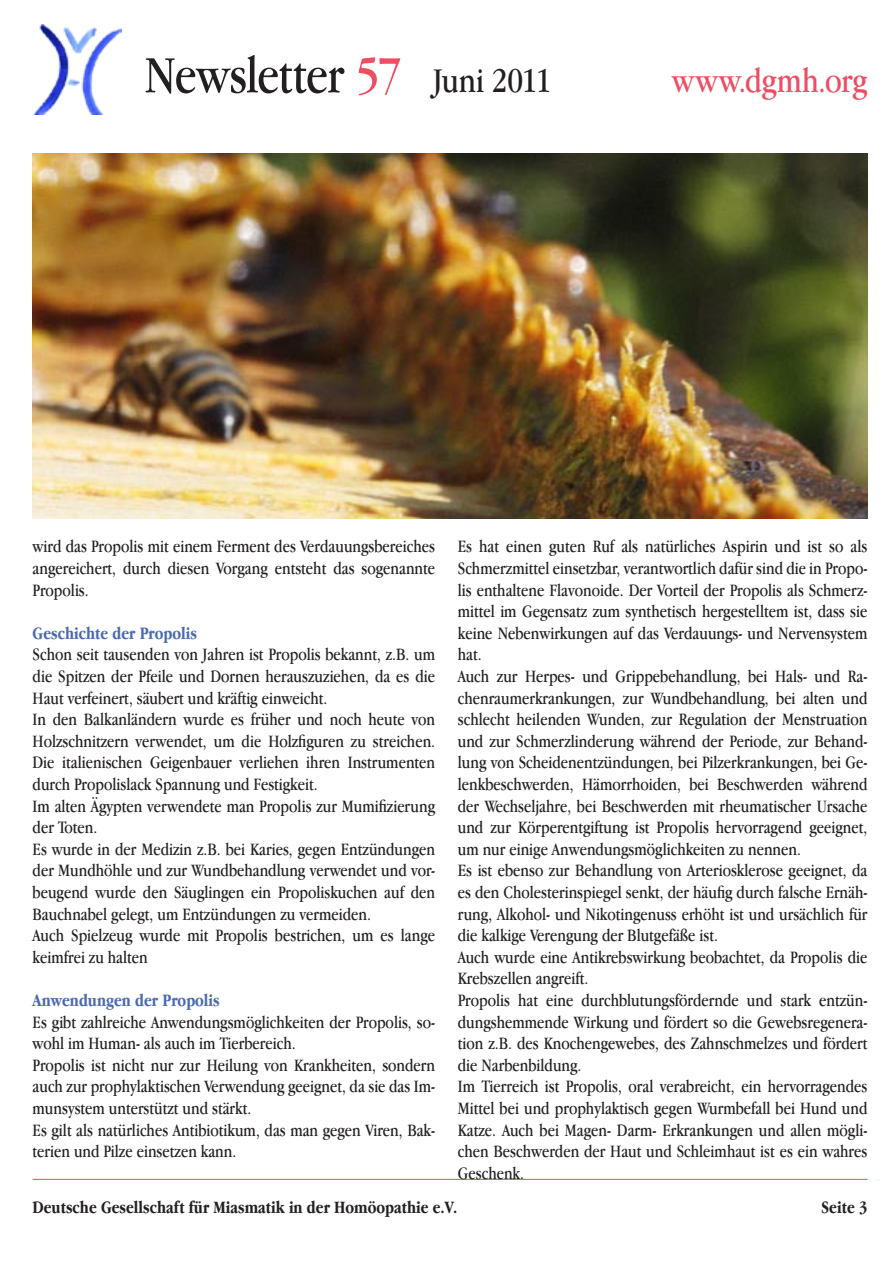
<style>
.page{position:relative;width:893px;height:1263px;background:#fff}
.page>*{position:absolute;margin:0;border:0;box-sizing:border-box;transform-origin:0 0}
.t1{font:54px "Apple Garamond";letter-spacing:-.015em;color:#231f20}
.t2{font:36px "Apple Garamond";letter-spacing:.01em;color:#ee4d62}
.t3{font:18px/21.6px "Apple Garamond";color:#231f20}
.t4{font:700 18px "Apple Garamond";color:#231f20}
.t5{font:700 18px "Apple Garamond";color:#4969b1}
.s1{color:#ee4d62}
.s2{font-size:36px}
</style>
<div class="page">
<img style="left:33px;top:25px;width:89px;height:90px">
<hr style="left:33px;top:1179px;width:834px;height:1px;background:#ee4d62">
<img style="left:33px;top:153px;width:834px;height:365px">
<h1 class="t1" style="left:145px;top:43px;width:408px">Newsletter <span class="s1">57</span> <span class="s2">Juni 2011</span></h1>
<h2 class="t2" style="left:672px;top:59px;width:197px">www.dgmh.org</h2>
<p class="t3" style="left:33px;top:535px;width:404px;text-align:justify">wird das Propolis mit einem Ferment des Verdauungsbereiches angereichert, durch diesen Vorgang entsteht das sogenannte Propolis.</p>
<p class="t5" style="left:33px;top:623px;width:166px">Geschichte der Propolis</p>
<p class="t3" style="left:33px;top:643px;width:404px">Schon seit tausenden von Jahren ist Propolis bekannt, z.B. um die Spitzen der Pfeile und Dornen herauszuziehen, da es die Haut verfeinert, säubert und kräftig einweicht.<br>In den Balkanländern wurde es früher und noch heute von Holzschnitzern verwendet, um die Holzfiguren zu streichen.<br>Die italienischen Geigenbauer verliehen ihren Instrumenten durch Propolislack Spannung und Festigkeit.<br>Im alten Ägypten verwendete man Propolis zur Mumifizierung der Toten.<br>Es wurde in der Medizin z.B. bei Karies, gegen Entzündungen der Mundhöhle und zur Wundbehandlung verwendet und vor&shy;beugend wurde den Säuglingen ein Propoliskuchen auf den Bauchnabel gelegt, um Entzündungen zu vermeiden.<br>Auch Spielzeug wurde mit Propolis bestrichen, um es lange keimfrei zu halten</p>
<p class="t5" style="left:33px;top:990px;width:189px">Anwendungen der Propolis</p>
<p class="t3" style="left:33px;top:1011px;width:404px">Es gibt zahlreiche Anwendungsmöglichkeiten der Propolis, so&shy;wohl im Human- als auch im Tierbereich.<br>Propolis ist nicht nur zur Heilung von Krankheiten, sondern auch zur prophylaktischen Verwendung geeignet, da sie das Im&shy;munsystem unterstützt und stärkt.<br>Es gilt als natürliches Antibiotikum, das man gegen Viren, Bak&shy;terien und Pilze einsetzen kann.</p>
<p class="t3" style="left:458px;top:535px;width:411px">Es hat einen guten Ruf als natürliches Aspirin und ist so als Schmerzmittel einsetzbar, verantwortlich dafür sind die in Propo&shy;lis enthaltene Flavonoide. Der Vorteil der Propolis als Schmerz&shy;mittel im Gegensatz zum synthetisch hergestelltem ist, dass sie keine Nebenwirkungen auf das Verdauungs- und Nervensystem hat.<br>Auch zur Herpes- und Grippebehandlung, bei Hals- und Ra&shy;chenraumerkrankungen, zur Wundbehandlung, bei alten und schlecht heilenden Wunden, zur Regulation der Menstruation und zur Schmerzlinderung während der Periode, zur Behand&shy;lung von Scheidenentzündungen, bei Pilzerkrankungen, bei Ge&shy;lenkbeschwerden, Hämorrhoiden, bei Beschwerden während der Wechseljahre, bei Beschwerden mit rheumatischer Ursache und zur Körperentgiftung ist Propolis hervorragend geeignet, um nur einige Anwendungsmöglichkeiten zu nennen.<br>Es ist ebenso zur Behandlung von Arteriosklerose geeignet, da es den Cholesterinspiegel senkt, der häufig durch falsche Ernäh&shy;rung, Alkohol- und Nikotingenuss erhöht ist und ursächlich für die kalkige Verengung der Blutgefäße ist.<br>Auch wurde eine Antikrebswirkung beobachtet, da Propolis die Krebszellen angreift.<br>Propolis hat eine durchblutungsfördernde und stark entzün&shy;dungshemmende Wirkung und fördert so die Gewebsregenera&shy;tion z.B. des Knochengewebes, des Zahnschmelzes und fördert die Narbenbildung.<br>Im Tierreich ist Propolis, oral verabreicht, ein hervorragendes Mittel bei und prophylaktisch gegen Wurmbefall bei Hund und Katze. Auch bei Magen- Darm- Erkrankungen und allen mögli&shy;chen Beschwerden der Haut und Schleimhaut ist es ein wahres Geschenk.</p>
<p class="t4" style="left:33px;top:1197px;width:426px">Deutsche Gesellschaft für Miasmatik in der Homöopathie e.V.</p>
<p class="t4" style="left:821px;top:1197px;width:48px">Seite 3</p>
</div>
